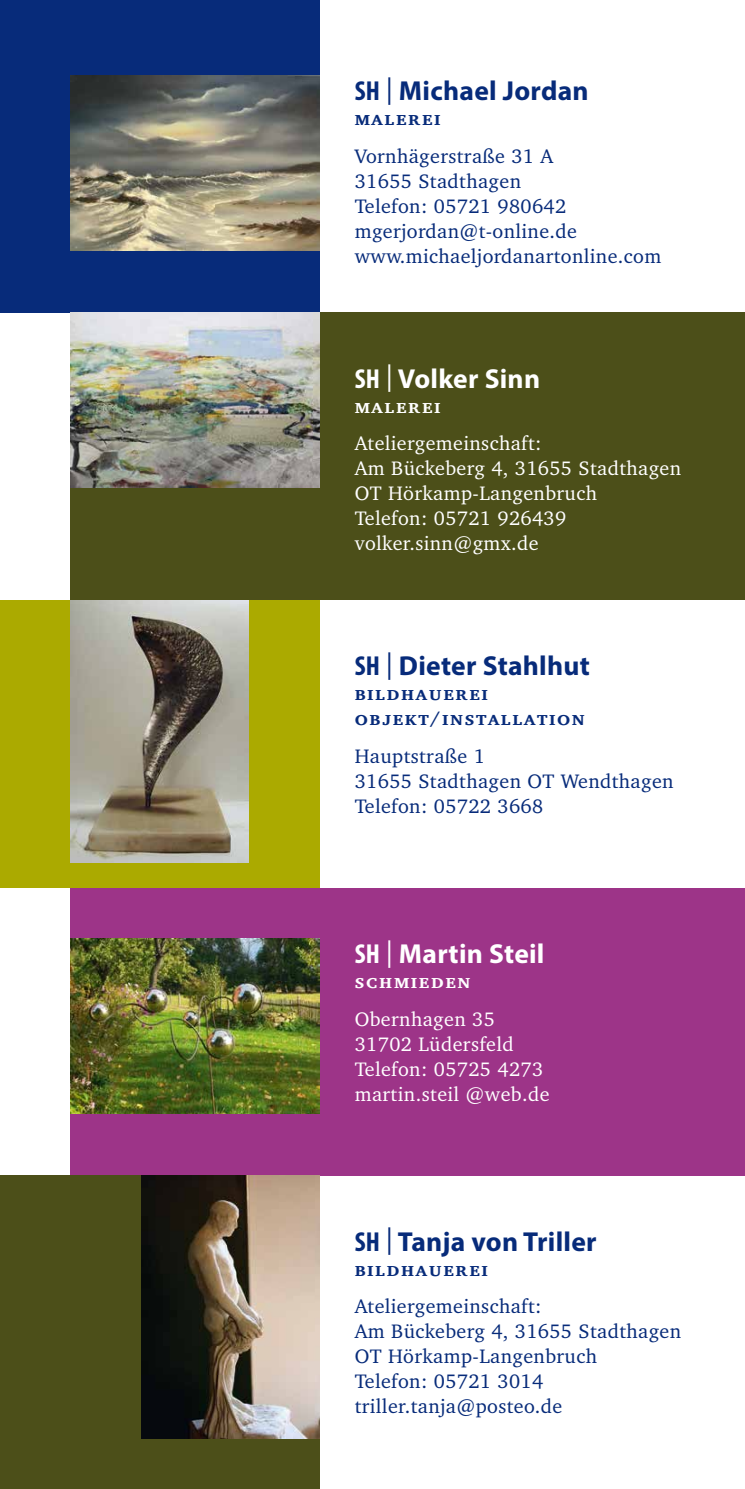
<style>
.page{position:relative;width:745px;height:1489px;background:#fff}
.page>*{position:absolute;margin:0;border:0;box-sizing:border-box;transform-origin:0 0}
.t1{font:700 27.5px "Myriad Pro";letter-spacing:.01em;color:#072b7a}
.t2{font:700 27.5px "Myriad Pro";letter-spacing:.01em;color:#fff}
.t3{font:20px/25px "Charter IT Cby BT";letter-spacing:.02em;color:#072b7a}
.t4{font:20px/25px "Charter IT Cby BT";letter-spacing:.02em;color:#fff}
.t5{font:20px/25px "Charter IT Cby BT Bold Small Cap";letter-spacing:.08em;color:#072b7a}
.t6{font:20px "Charter IT Cby BT Bold Small Cap";letter-spacing:.08em;color:#fff}
.s1{font-stretch:condensed}
.s2{font-weight:400}
.s3{font-family:"Charter IT Cby BT";font-weight:700}
</style>
<div class="page">
<hr style="left:744px;top:496px;width:1px;height:248px;background:#072b7a">
<hr style="left:744px;top:992px;width:1px;height:248px;background:#abaa00">
<hr style="left:744px;top:1240px;width:1px;height:248px;background:#9d3488">
<div style="left:71px;top:313px;width:673px;height:287px;background:#4c4f19"></div>
<div style="left:0;top:0;width:319px;height:313px;background:#072b7a"></div>
<div style="left:71px;top:888px;width:673px;height:287px;background:#9d3488"></div>
<div style="left:0;top:1175px;width:319px;height:313px;background:#4c4f19"></div>
<div style="left:0;top:600px;width:319px;height:288px;background:#abaa00"></div>
<img style="left:71px;top:75px;width:248px;height:175px">
<img style="left:71px;top:313px;width:248px;height:175px">
<img style="left:71px;top:938px;width:248px;height:174px">
<img style="left:71px;top:600px;width:177px;height:262px">
<img style="left:142px;top:1175px;width:177px;height:263px">
<h1 class="t1" style="left:354px;top:73px;width:235px"><span class="s1">SH</span> <span class="s2">|</span> Michael Jordan</h1>
<p class="t5" style="left:354px;top:107px;width:87px">malerei</p>
<p class="t3" style="left:354px;top:143px;width:308px">Vornhägerstraße 31 A<br>31655 Stadthagen<br>Telefon: 05721 980642 mgerjordan@t-online.de www.michaeljordanartonline.com</p>
<h1 class="t2" style="left:354px;top:360px;width:187px"><span class="s1">SH</span> <span class="s2">|</span> Volker Sinn</h1>
<p class="t6" style="left:354px;top:397px;width:87px">malerei</p>
<p class="t4" style="left:354px;top:430px;width:328px">Ateliergemeinschaft:<br>Am Bückeberg 4, 31655 Stadthagen<br>OT Hörkamp-Langenbruch<br>Telefon: 05721 926439 volker.sinn@gmx.de</p>
<h1 class="t1" style="left:354px;top:648px;width:236px"><span class="s1">SH</span> <span class="s2">|</span> Dieter Stahlhut</h1>
<p class="t5" style="left:354px;top:682px;width:231px">bildhauerei objekt<span class="s3">/</span>installation</p>
<p class="t3" style="left:354px;top:743px;width:320px">Hauptstraße 1<br>31655 Stadthagen OT Wendthagen<br>Telefon: 05722 3668</p>
<h1 class="t2" style="left:354px;top:935px;width:191px"><span class="s1">SH</span> <span class="s2">|</span> Martin Steil</h1>
<p class="t6" style="left:354px;top:972px;width:117px">schmieden</p>
<p class="t4" style="left:354px;top:1005px;width:196px">Obernhagen 35<br>31702 Lüdersfeld<br>Telefon: 05725 4273 martin.steil @web.de</p>
<h1 class="t1" style="left:354px;top:1223px;width:243px"><span class="s1">SH</span> <span class="s2">|</span> Tanja von Triller</h1>
<p class="t5" style="left:354px;top:1257px;width:135px">bildhauerei</p>
<p class="t3" style="left:354px;top:1293px;width:328px">Ateliergemeinschaft:<br>Am Bückeberg 4, 31655 Stadthagen<br>OT Hörkamp-Langenbruch<br>Telefon: 05721 3014 triller.tanja@posteo.de</p>
</div>
